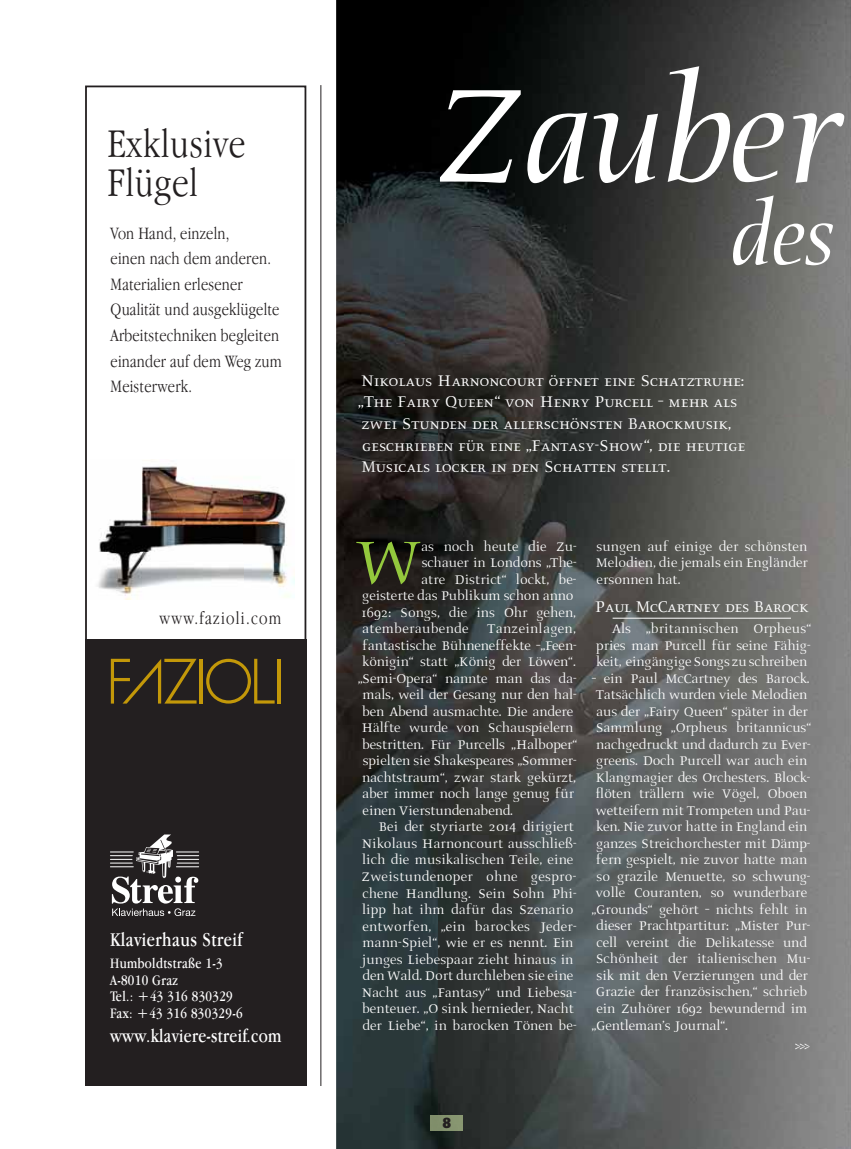
<style>
.page{position:relative;width:851px;height:1149px;background:#fff}
.page>*{position:absolute;margin:0;border:0;box-sizing:border-box;transform-origin:0 0}
.t1{font:76.8px "Styriarte Prospera II";color:#94c93d}
.t2{font:300 42px/39px "Apple Garamond";letter-spacing:.02em;color:#231f20}
.t3{font:20.25px "Apple Garamond";letter-spacing:.02em;color:#fff}
.t4{font:19.5px/21.8px "Styriarte Prospera II Small Caps";color:#fff}
.t5{font:19.5px "Apple Garamond";letter-spacing:.015em;color:#fff}
.t6{font:300 18.75px "Apple Garamond";letter-spacing:.07em;color:#231f20}
.t7{font:300 18px/25.5px "Apple Garamond";letter-spacing:.01em;color:#231f20}
.t8{font:15.75px/16.5px "Styriarte Prospera II";color:#fff;text-align:justify}
.t9{font:15.75px "Styriarte Prospera II";letter-spacing:.025em;color:#fff}
.t10{font:15.75px "Styriarte Prospera II";letter-spacing:.02em;color:#fff}
.t11{font:15px/16.5px "Apple Garamond";letter-spacing:.02em;color:#fff}
.t12{font:700 15px "Styriarte Formata";color:#231f20}
</style>
<div class="page">
<img style="left:336px;top:0;width:514px;height:1148px">
<img style="left:430px;top:1115px;width:32px;height:15px">
<hr style="left:612px;top:617px;width:178px;height:1px;background:#fff">
<hr style="left:320px;top:85px;width:1px;height:1000px;background:#231f20">
<svg style="left:733px;top:195px;width:117px;height:71px"></svg>
<svg style="left:440px;top:66px;width:404px;height:118px"></svg>
<div style="left:85px;top:638px;width:221px;height:447px;background:#231f20"></div>
<img style="left:97px;top:466px;width:197px;height:133px">
<svg style="left:110px;top:834px;width:89px;height:81px"></svg>
<hr style="left:200px;top:658px;width:3px;height:45px;background:#c39809">
<hr style="left:278px;top:658px;width:3px;height:45px;background:#c39809">
<svg style="left:206px;top:658px;width:68px;height:45px"></svg>
<svg style="left:111px;top:658px;width:85px;height:45px"></svg>
<h2 class="t2" style="left:107px;top:127px;width:140px">Exklusive<br>Flügel</h2>
<p class="t7" style="left:111px;top:222px;width:173px">Von Hand, einzeln,<br>einen nach dem anderen.<br>Materialien erlesener<br>Qualität und ausgeklügelte<br>Arbeitstechniken begleiten einander auf dem Weg zum<br>Meisterwerk.</p>
<p class="t6" style="left:159px;top:610px;width:123px">www.fazioli.com</p>
<p class="t3" style="left:110px;top:926px;width:133px">Klavierhaus Streif</p>
<p class="t11" style="left:110px;top:954px;width:134px">Humboldtstraße 1-3<br>A-8010 Graz<br>Tel.: +43 316 830329<br>Fax: +43 316 830329-6</p>
<p class="t5" style="left:110px;top:1023px;width:173px">www.klaviere-streif.com</p>
<p class="t4" style="left:358px;top:368px;width:389px">Nikolaus Harnoncourt öffnet eine Schatztruhe: „The Fairy Queen“ von Henry Purcell – mehr als zwei Stunden der allerschönsten Barockmusik, geschrieben für eine „Fantasy-Show“, die heutige Musicals locker in den Schatten stellt.</p>
<h1 class="t1" style="left:357px;top:527px;width:65px">W</h1>
<p class="t8" style="left:421px;top:539px;width:157px">as noch heute die Zu-</p>
<p class="t8" style="left:421px;top:555px;width:156px">schauer in Londons „The-</p>
<p class="t8" style="left:421px;top:572px;width:157px">atre District“ lockt, be-</p>
<p class="t8" style="left:362px;top:588px;width:212px">geisterte das Publikum schon anno</p>
<p class="t8" style="left:361px;top:605px;width:216px">1692: Songs, die ins Ohr gehen,</p>
<p class="t9" style="left:362px;top:621px;width:215px">atemberaubende Tanzeinlagen,</p>
<p class="t8" style="left:362px;top:638px;width:216px">fantastische Bühneneffekte –„Feen-</p>
<p class="t8" style="left:362px;top:654px;width:215px">königin“ statt „König der Löwen“.</p>
<p class="t8" style="left:357px;top:671px;width:220px">„Semi-Opera“ nannte man das da-</p>
<p class="t8" style="left:362px;top:687px;width:216px">mals, weil der Gesang nur den hal-</p>
<p class="t8" style="left:362px;top:704px;width:213px">ben Abend ausmachte. Die andere</p>
<p class="t8" style="left:361px;top:720px;width:213px">Hälfte wurde von Schauspielern</p>
<p class="t8" style="left:362px;top:737px;width:217px">bestritten. Für Purcells „Halboper“</p>
<p class="t8" style="left:362px;top:753px;width:215px">spielten sie Shakespeares „Sommer-</p>
<p class="t8" style="left:362px;top:770px;width:215px">nachtstraum“, zwar stark gekürzt,</p>
<p class="t8" style="left:362px;top:786px;width:213px">aber immer noch lange genug für</p>
<p class="t8" style="left:362px;top:803px;width:152px">einen Vierstundenabend.</p>
<p class="t8" style="left:378px;top:819px;width:197px">Bei der styriarte 2014 dirigiert</p>
<p class="t8" style="left:362px;top:836px;width:216px">Nikolaus Harnoncourt ausschließ-</p>
<p class="t8" style="left:362px;top:853px;width:213px">lich die musikalischen Teile, eine</p>
<p class="t9" style="left:361px;top:869px;width:216px">Zweistundenoper ohne gespro-</p>
<p class="t8" style="left:362px;top:886px;width:215px">chene Handlung. Sein Sohn Phi-</p>
<p class="t8" style="left:362px;top:902px;width:213px">lipp hat ihm dafür das Szenario</p>
<p class="t10" style="left:362px;top:918px;width:215px">entworfen, „ein barockes Jeder-</p>
<p class="t8" style="left:362px;top:935px;width:212px">mann-Spiel“, wie er es nennt. Ein</p>
<p class="t8" style="left:362px;top:952px;width:213px">junges Liebespaar zieht hinaus in</p>
<p class="t8" style="left:362px;top:968px;width:212px">den Wald. Dort durchleben sie eine</p>
<p class="t8" style="left:362px;top:985px;width:216px">Nacht aus „Fantasy“ und Liebesa-</p>
<p class="t8" style="left:362px;top:1001px;width:213px">benteuer. „O sink hernieder, Nacht</p>
<p class="t8" style="left:362px;top:1018px;width:215px">der Liebe“, in barocken Tönen be-</p>
<p class="t8" style="left:595px;top:539px;width:214px">sungen auf einige der schönsten Melodien, die jemals ein Engländer ersonnen hat.</p>
<p class="t4" style="left:595px;top:594px;width:214px">Paul McCartney des Barock</p>
<p class="t8" style="left:596px;top:621px;width:217px;text-indent:16px">Als „britannischen Orpheus“ pries man Purcell für seine Fähig&shy;keit, eingängige Songs zu schreiben</p>
<p class="t8" style="left:591px;top:671px;width:219px">– ein Paul McCartney des Barock.</p>
<p class="t8" style="left:596px;top:687px;width:212px">Tatsächlich wurden viele Melodien</p>
<p class="t8" style="left:596px;top:704px;width:213px">aus der „Fairy Queen“ später in der</p>
<p class="t8" style="left:595px;top:720px;width:217px">Sammlung „Orpheus britannicus“</p>
<p class="t8" style="left:596px;top:737px;width:216px">nachgedruckt und dadurch zu Ever-</p>
<p class="t8" style="left:596px;top:753px;width:212px">greens. Doch Purcell war auch ein</p>
<p class="t8" style="left:595px;top:770px;width:216px">Klangmagier des Orchesters. Block-</p>
<p class="t8" style="left:595px;top:786px;width:213px">flöten trällern wie Vögel, Oboen</p>
<p class="t8" style="left:595px;top:803px;width:216px">wetteifern mit Trompeten und Pau-</p>
<p class="t8" style="left:596px;top:819px;width:212px">ken. Nie zuvor hatte in England ein</p>
<p class="t8" style="left:596px;top:836px;width:216px">ganzes Streichorchester mit Dämp-</p>
<p class="t8" style="left:596px;top:852px;width:212px">fern gespielt, nie zuvor hatte man</p>
<p class="t8" style="left:596px;top:869px;width:215px">so grazile Menuette, so schwung-</p>
<p class="t8" style="left:595px;top:885px;width:213px">volle Couranten, so wunderbare</p>
<p class="t8" style="left:591px;top:902px;width:217px">„Grounds“ gehört – nichts fehlt in</p>
<p class="t8" style="left:596px;top:918px;width:216px">dieser Prachtpartitur: „Mister Pur-</p>
<p class="t8" style="left:596px;top:935px;width:212px">cell vereint die Delikatesse und</p>
<p class="t8" style="left:595px;top:951px;width:216px">Schönheit der italienischen Mu-</p>
<p class="t8" style="left:596px;top:968px;width:213px">sik mit den Verzierungen und der</p>
<p class="t8" style="left:595px;top:984px;width:213px">Grazie der französischen,“ schrieb</p>
<p class="t8" style="left:596px;top:1001px;width:212px">ein Zuhörer 1692 bewundernd im</p>
<p class="t8" style="left:591px;top:1017px;width:138px">„Gentleman’s Journal“.</p>
<p class="t8" style="left:795px;top:1038px;width:16px">&gt;&gt;&gt;</p>
<p class="t12" style="left:442px;top:1116px;width:10px">8</p>
</div>
